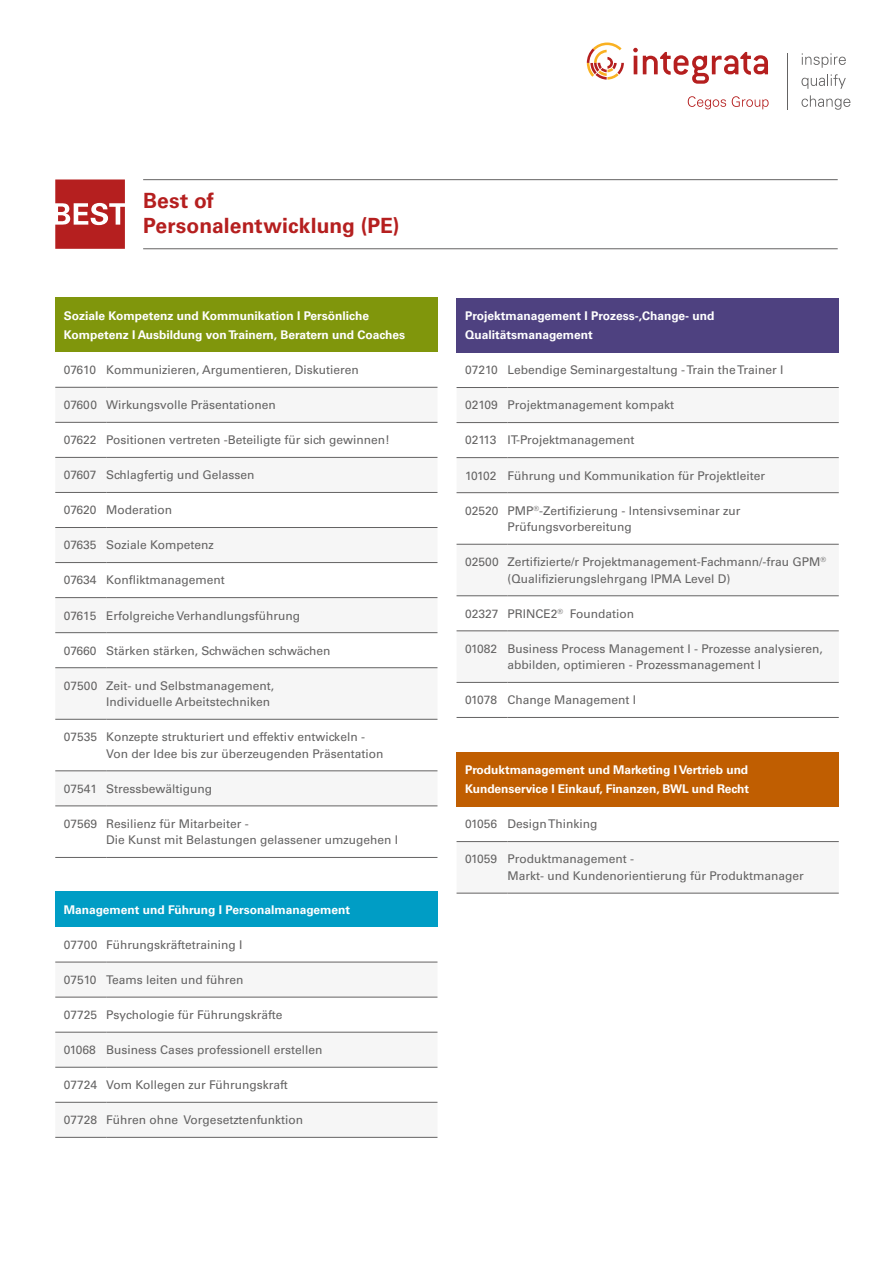
<style>
.page{position:relative;width:893px;height:1263px;background:#fff}
.page>*{position:absolute;margin:0;border:0;box-sizing:border-box;transform-origin:0 0}
.t1{font:700 21px/25.5px "Univers LT Std";letter-spacing:.005em;color:#b51f1f}
.t2{font:12px/16.5px "Univers LT Std";color:#646363}
.t3{font:700 12px/19.5px "Univers LT Std";color:#fff}
</style>
<div class="page">
<svg style="left:802px;top:53px;width:44px;height:15px"></svg>
<svg style="left:633px;top:48px;width:135px;height:36px"></svg>
<svg style="left:587px;top:43px;width:37px;height:37px"></svg>
<svg style="left:801px;top:95px;width:49px;height:15px"></svg>
<svg style="left:801px;top:74px;width:45px;height:15px"></svg>
<svg style="left:688px;top:96px;width:38px;height:13px"></svg>
<svg style="left:732px;top:96px;width:37px;height:13px"></svg>
<hr style="left:787px;top:53px;width:1px;height:57px;background:#646363">
<div style="left:457px;top:298px;width:382px;height:54px;background:#4e4180"></div>
<svg style="left:457px;top:388px;width:382px;height:505px;fill:#f6f6f6"></svg>
<svg style="left:457px;top:423px;width:382px;height:294px"></svg>
<div style="left:457px;top:752px;width:382px;height:54px;background:#c05e01"></div>
<hr style="left:457px;top:387px;width:51px;height:1px;background:#646363">
<hr style="left:508px;top:387px;width:331px;height:1px;background:#646363">
<hr style="left:457px;top:422px;width:51px;height:1px;background:#646363">
<hr style="left:508px;top:422px;width:331px;height:1px;background:#646363">
<hr style="left:457px;top:457px;width:51px;height:1px;background:#646363">
<hr style="left:508px;top:457px;width:331px;height:1px;background:#646363">
<hr style="left:457px;top:492px;width:51px;height:1px;background:#646363">
<hr style="left:508px;top:492px;width:331px;height:1px;background:#646363">
<hr style="left:457px;top:544px;width:51px;height:1px;background:#646363">
<hr style="left:508px;top:544px;width:331px;height:1px;background:#646363">
<hr style="left:457px;top:595px;width:51px;height:1px;background:#646363">
<hr style="left:508px;top:595px;width:331px;height:1px;background:#646363">
<hr style="left:457px;top:630px;width:51px;height:1px;background:#646363">
<hr style="left:508px;top:630px;width:331px;height:1px;background:#646363">
<hr style="left:457px;top:682px;width:51px;height:1px;background:#646363">
<hr style="left:508px;top:682px;width:331px;height:1px;background:#646363">
<hr style="left:457px;top:717px;width:51px;height:1px;background:#646363">
<hr style="left:508px;top:717px;width:331px;height:1px;background:#646363">
<hr style="left:457px;top:841px;width:51px;height:1px;background:#646363">
<hr style="left:508px;top:841px;width:331px;height:1px;background:#646363">
<hr style="left:457px;top:893px;width:51px;height:1px;background:#646363">
<hr style="left:508px;top:893px;width:331px;height:1px;background:#646363">
<div style="left:55px;top:298px;width:382px;height:54px;background:#80960c"></div>
<svg style="left:55px;top:421px;width:382px;height:716px"></svg>
<svg style="left:55px;top:858px;width:382px;height:34px"></svg>
<div style="left:55px;top:892px;width:382px;height:35px;background:#009dc5"></div>
<svg style="left:55px;top:927px;width:382px;height:175px"></svg>
<hr style="left:55px;top:387px;width:51px;height:1px;background:#646363">
<hr style="left:106px;top:387px;width:331px;height:1px;background:#646363">
<hr style="left:55px;top:422px;width:51px;height:1px;background:#646363">
<hr style="left:106px;top:422px;width:331px;height:1px;background:#646363">
<hr style="left:55px;top:457px;width:51px;height:1px;background:#646363">
<hr style="left:106px;top:457px;width:331px;height:1px;background:#646363">
<hr style="left:55px;top:492px;width:51px;height:1px;background:#646363">
<hr style="left:106px;top:492px;width:331px;height:1px;background:#646363">
<hr style="left:55px;top:527px;width:51px;height:1px;background:#646363">
<hr style="left:106px;top:527px;width:331px;height:1px;background:#646363">
<hr style="left:55px;top:562px;width:51px;height:1px;background:#646363">
<hr style="left:106px;top:562px;width:331px;height:1px;background:#646363">
<hr style="left:55px;top:597px;width:51px;height:1px;background:#646363">
<hr style="left:106px;top:597px;width:331px;height:1px;background:#646363">
<hr style="left:55px;top:632px;width:51px;height:1px;background:#646363">
<hr style="left:106px;top:632px;width:331px;height:1px;background:#646363">
<hr style="left:55px;top:667px;width:51px;height:1px;background:#646363">
<hr style="left:106px;top:667px;width:331px;height:1px;background:#646363">
<hr style="left:55px;top:719px;width:51px;height:1px;background:#646363">
<hr style="left:106px;top:719px;width:331px;height:1px;background:#646363">
<hr style="left:55px;top:770px;width:51px;height:1px;background:#646363">
<hr style="left:106px;top:770px;width:331px;height:1px;background:#646363">
<hr style="left:55px;top:805px;width:51px;height:1px;background:#646363">
<hr style="left:106px;top:805px;width:331px;height:1px;background:#646363">
<hr style="left:55px;top:857px;width:51px;height:1px;background:#646363">
<hr style="left:106px;top:857px;width:331px;height:1px;background:#646363">
<hr style="left:55px;top:962px;width:51px;height:1px;background:#646363">
<hr style="left:106px;top:962px;width:331px;height:1px;background:#646363">
<hr style="left:55px;top:997px;width:51px;height:1px;background:#646363">
<hr style="left:106px;top:997px;width:331px;height:1px;background:#646363">
<hr style="left:55px;top:1032px;width:51px;height:1px;background:#646363">
<hr style="left:106px;top:1032px;width:331px;height:1px;background:#646363">
<hr style="left:55px;top:1067px;width:51px;height:1px;background:#646363">
<hr style="left:106px;top:1067px;width:331px;height:1px;background:#646363">
<hr style="left:55px;top:1102px;width:51px;height:1px;background:#646363">
<hr style="left:106px;top:1102px;width:331px;height:1px;background:#646363">
<hr style="left:55px;top:1137px;width:51px;height:1px;background:#646363">
<hr style="left:106px;top:1137px;width:331px;height:1px;background:#646363">
<hr style="left:143px;top:248px;width:695px;height:1px;background:#646363">
<hr style="left:143px;top:179px;width:695px;height:1px;background:#646363">
<svg style="left:55px;top:179px;width:70px;height:70px"></svg>
<h1 class="t1" style="left:143px;top:188px;width:258px">Best of<br>Personalentwicklung (PE)</h1>
<p class="t3" style="left:64px;top:306px;width:343px">Soziale Kompetenz und Kommunikation I Persönliche<br>Kompetenz I Ausbildung von Trainern, Beratern und Coaches</p>
<p class="t2" style="left:64px;top:362px;width:297px">07610 Kommunizieren, Argumentieren, Diskutieren</p>
<p class="t2" style="left:64px;top:397px;width:214px">07600 Wirkungsvolle Präsentationen</p>
<p class="t2" style="left:64px;top:432px;width:327px">07622 Positionen vertreten -Beteiligte für sich gewinnen!</p>
<p class="t2" style="left:64px;top:467px;width:192px">07607 Schlagfertig und Gelassen</p>
<p class="t2" style="left:64px;top:502px;width:110px">07620 Moderation</p>
<p class="t2" style="left:64px;top:537px;width:152px">07635 Soziale Kompetenz</p>
<p class="t2" style="left:64px;top:572px;width:162px">07634 Konfliktmanagement</p>
<p class="t2" style="left:64px;top:607px;width:238px">07615 Erfolgreiche Verhandlungsführung</p>
<p class="t2" style="left:64px;top:642px;width:268px">07660 Stärken stärken, Schwächen schwächen</p>
<p class="t2" style="left:106px;top:677px;width:169px;text-indent:-43px">07500 Zeit- und Selbstmanagement,<br>Individuelle Arbeitstechniken</p>
<p class="t2" style="left:106px;top:729px;width:279px;text-indent:-43px">07535 Konzepte strukturiert und effektiv entwickeln -<br>Von der Idee bis zur überzeugenden Präsentation</p>
<p class="t2" style="left:64px;top:780px;width:150px">07541 Stressbewältigung</p>
<p class="t2" style="left:106px;top:815px;width:293px;text-indent:-43px">07569 Resilienz für Mitarbeiter -<br>Die Kunst mit Belastungen gelassener umzugehen I</p>
<p class="t3" style="left:64px;top:900px;width:288px">Management und Führung I Personalmanagement</p>
<p class="t2" style="left:64px;top:936px;width:180px">07700 Führungskräftetraining I</p>
<p class="t2" style="left:64px;top:971px;width:181px">07510 Teams leiten und führen</p>
<p class="t2" style="left:64px;top:1006px;width:220px">07725 Psychologie für Führungskräfte</p>
<p class="t2" style="left:64px;top:1042px;width:260px">01068 Business Cases professionell erstellen</p>
<p class="t2" style="left:64px;top:1077px;width:226px">07724 Vom Kollegen zur Führungskraft</p>
<p class="t2" style="left:64px;top:1112px;width:241px">07728 Führen ohne Vorgesetztenfunktion</p>
<p class="t3" style="left:465px;top:306px;width:251px">Projektmanagement I Prozess-,Change- und<br>Qualitätsmanagement</p>
<p class="t2" style="left:465px;top:362px;width:320px">07210 Lebendige Seminargestaltung - Train the Trainer I</p>
<p class="t2" style="left:465px;top:397px;width:210px">02109 Projektmanagement kompakt</p>
<p class="t2" style="left:465px;top:432px;width:171px">02113 IT-Projektmanagement</p>
<p class="t2" style="left:465px;top:467px;width:302px">10102 Führung und Kommunikation für Projektleiter</p>
<p class="t2" style="left:508px;top:502px;width:234px;text-indent:-43px">02520 PMP<sup>®</sup>-Zertifizierung - Intensivseminar zur<br>Prüfungsvorbereitung</p>
<p class="t2" style="left:508px;top:554px;width:320px;text-indent:-43px">02500 Zertifizierte/r Projektmanagement-Fachmann/-frau GPM<sup>® </sup>(Qualifizierungslehrgang IPMA Level D)</p>
<p class="t2" style="left:465px;top:605px;width:171px">02327 PRINCE2<sup>®</sup> Foundation</p>
<p class="t2" style="left:508px;top:640px;width:317px;text-indent:-43px">01082 Business Process Management I - Prozesse analysieren, abbilden, optimieren - Prozessmanagement I</p>
<p class="t2" style="left:465px;top:692px;width:173px">01078 Change Management I</p>
<p class="t3" style="left:465px;top:760px;width:286px">Produktmanagement und Marketing I Vertrieb und<br>Kundenservice I Einkauf, Finanzen, BWL und Recht</p>
<p class="t2" style="left:465px;top:816px;width:134px">01056 Design Thinking</p>
<p class="t2" style="left:508px;top:851px;width:298px;text-indent:-43px">01059 Produktmanagement -<br>Markt- und Kundenorientierung für Produktmanager</p>
</div>
